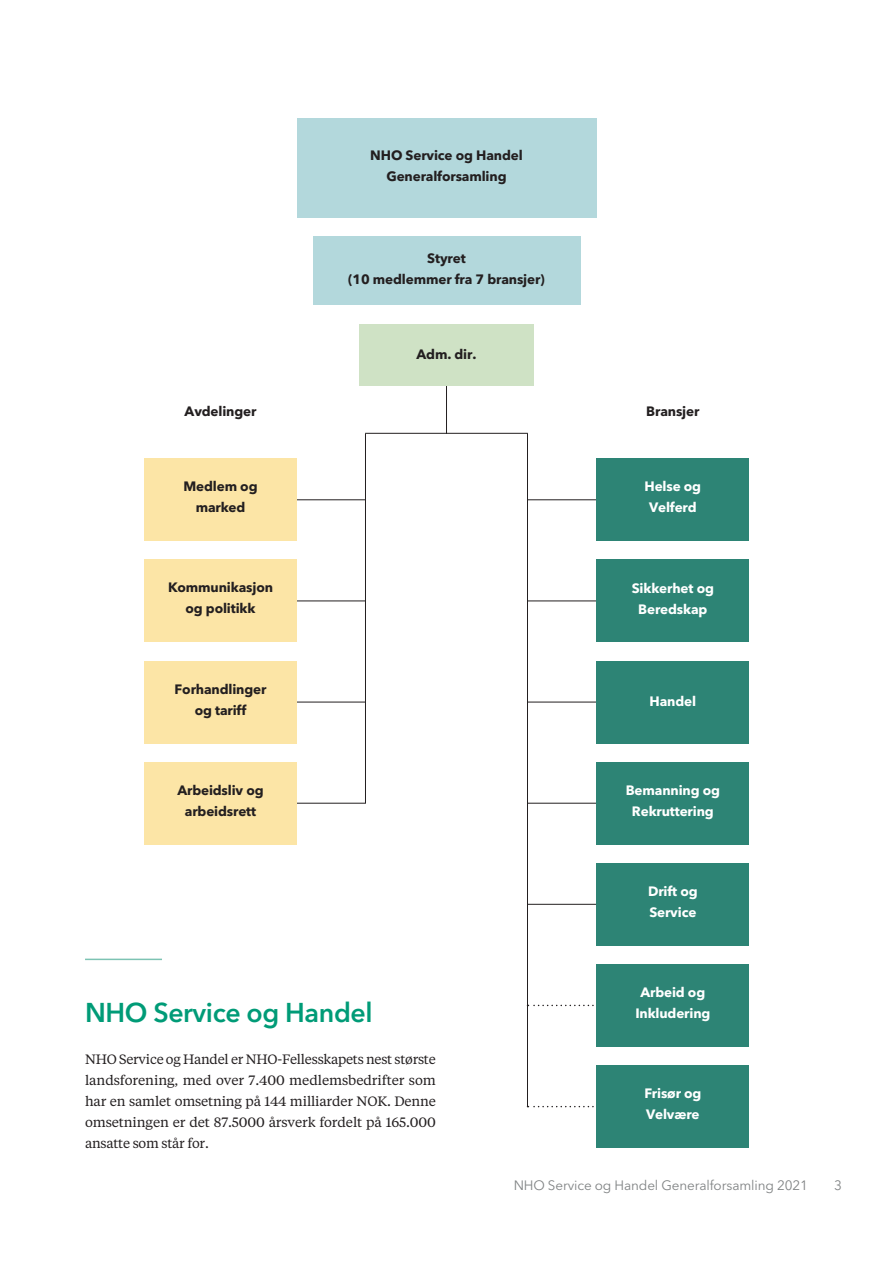
<style>
.page{position:relative;width:893px;height:1263px;background:#fff}
.page>*{position:absolute;margin:0;border:0;box-sizing:border-box;transform-origin:0 0}
.Overskrift_grønn{font:600 27px "Avenir Next LT Pro";letter-spacing:-.015em;color:#009b77}
.Brødtekst_9_14{font:13.5px/21px "Tiempos Text";letter-spacing:-.01em;color:#231f20;text-align:justify}
.Organisasjonskart_sv{font:700 13.5px "Avenir Next LT Pro";letter-spacing:-.01em;color:#231f20}
.Organisasjonskart_sv-2{font:700 13.5px "Avenir Next LT Pro";letter-spacing:-.01em;color:#fff}
.t1{font:13.5px "Avenir Next LT Pro";letter-spacing:-.01em;color:#808384}
</style>
<div class="page">
<hr style="left:291px;top:499px;width:74px;height:1px;background:#231f20">
<hr style="left:527px;top:499px;width:75px;height:1px;background:#231f20">
<hr style="left:291px;top:600px;width:74px;height:1px;background:#231f20">
<hr style="left:527px;top:600px;width:75px;height:1px;background:#231f20">
<hr style="left:291px;top:702px;width:74px;height:1px;background:#231f20">
<hr style="left:527px;top:702px;width:75px;height:1px;background:#231f20">
<hr style="left:291px;top:803px;width:74px;height:1px;background:#231f20">
<hr style="left:527px;top:803px;width:75px;height:1px;background:#231f20">
<hr style="left:527px;top:904px;width:75px;height:1px;background:#231f20">
<svg style="left:528px;top:1005px;width:66px;height:1px"></svg>
<svg style="left:528px;top:1106px;width:66px;height:1px"></svg>
<hr style="left:365px;top:434px;width:1px;height:369px;background:#231f20">
<hr style="left:527px;top:433px;width:1px;height:674px;background:#231f20">
<div style="left:297px;top:119px;width:299px;height:99px;background:#b3d8dc"></div>
<div style="left:313px;top:237px;width:267px;height:68px;background:#b3d8dc"></div>
<hr style="left:446px;top:385px;width:1px;height:49px;background:#231f20">
<div style="left:359px;top:324px;width:175px;height:62px;background:#cfe2c5"></div>
<div style="left:144px;top:459px;width:153px;height:82px;background:#fce5a6"></div>
<div style="left:596px;top:459px;width:153px;height:82px;background:#2d8475"></div>
<div style="left:596px;top:560px;width:153px;height:82px;background:#2d8475"></div>
<div style="left:596px;top:661px;width:153px;height:82px;background:#2d8475"></div>
<div style="left:596px;top:762px;width:153px;height:82px;background:#2d8475"></div>
<div style="left:596px;top:863px;width:153px;height:82px;background:#2d8475"></div>
<div style="left:596px;top:964px;width:153px;height:82px;background:#2d8475"></div>
<div style="left:596px;top:1065px;width:153px;height:83px;background:#2d8475"></div>
<div style="left:144px;top:560px;width:153px;height:82px;background:#fce5a6"></div>
<div style="left:144px;top:661px;width:153px;height:82px;background:#fce5a6"></div>
<div style="left:144px;top:762px;width:153px;height:82px;background:#fce5a6"></div>
<hr style="left:365px;top:433px;width:163px;height:1px;background:#231f20">
<hr style="left:85px;top:959px;width:77px;height:1px;background:#7dc3b3">
<p class="Organisasjonskart_sv" style="left:370px;top:147px;width:154px">NHO Service og Handel</p>
<p class="Organisasjonskart_sv" style="left:386px;top:168px;width:122px">Generalforsamling</p>
<p class="Organisasjonskart_sv" style="left:427px;top:250px;width:40px">Styret</p>
<p class="Organisasjonskart_sv" style="left:348px;top:271px;width:198px">(10 medlemmer fra 7 bransjer)</p>
<p class="Organisasjonskart_sv" style="left:417px;top:346px;width:61px">Adm. dir.</p>
<p class="Organisasjonskart_sv" style="left:185px;top:403px;width:73px">Avdelinger</p>
<p class="Organisasjonskart_sv" style="left:646px;top:403px;width:55px">Bransjer</p>
<p class="Organisasjonskart_sv" style="left:183px;top:478px;width:76px">Medlem og</p>
<p class="Organisasjonskart_sv" style="left:196px;top:499px;width:51px">marked</p>
<p class="Organisasjonskart_sv" style="left:168px;top:579px;width:106px">Kommunikasjon</p>
<p class="Organisasjonskart_sv" style="left:186px;top:600px;width:71px">og politikk</p>
<p class="Organisasjonskart_sv" style="left:175px;top:681px;width:93px">Forhandlinger</p>
<p class="Organisasjonskart_sv" style="left:195px;top:702px;width:53px">og tariff</p>
<p class="Organisasjonskart_sv" style="left:177px;top:782px;width:88px">Arbeidsliv og</p>
<p class="Organisasjonskart_sv" style="left:185px;top:803px;width:73px">arbeidsrett</p>
<p class="Overskrift_grønn" style="left:85px;top:996px;width:289px">NHO Service og Handel</p>
<p class="Brødtekst_9_14" style="left:85px;top:1048px;width:352px">NHO Service og Handel er NHO-Fellesskapets nest største landsforening, med over 7.400 medlemsbedrifter som har en samlet omsetning på 144 milliarder NOK. Denne omsetningen er det 87.5000 årsverk fordelt på 165.000 ansatte som står for.</p>
<p class="Organisasjonskart_sv-2" style="left:644px;top:478px;width:58px">Helse og</p>
<p class="Organisasjonskart_sv-2" style="left:649px;top:499px;width:49px">Velferd</p>
<p class="Organisasjonskart_sv-2" style="left:632px;top:579px;width:84px">Sikkerhet og</p>
<p class="Organisasjonskart_sv-2" style="left:638px;top:600px;width:71px">Beredskap</p>
<p class="Organisasjonskart_sv-2" style="left:650px;top:693px;width:48px">Handel</p>
<p class="Organisasjonskart_sv-2" style="left:626px;top:782px;width:96px">Bemanning og</p>
<p class="Organisasjonskart_sv-2" style="left:632px;top:803px;width:83px">Rekruttering</p>
<p class="Organisasjonskart_sv-2" style="left:648px;top:883px;width:51px">Drift og</p>
<p class="Organisasjonskart_sv-2" style="left:649px;top:904px;width:49px">Service</p>
<p class="Organisasjonskart_sv-2" style="left:640px;top:984px;width:66px">Arbeid og</p>
<p class="Organisasjonskart_sv-2" style="left:635px;top:1005px;width:77px">Inkludering</p>
<p class="Organisasjonskart_sv-2" style="left:644px;top:1085px;width:59px">Frisør og</p>
<p class="Organisasjonskart_sv-2" style="left:646px;top:1106px;width:55px">Velvære</p>
<p class="t1" style="left:514px;top:1177px;width:296px">NHO Service og Handel Generalforsamling 2021</p>
<p class="t1" style="left:834px;top:1177px;width:9px">3</p>
</div>
